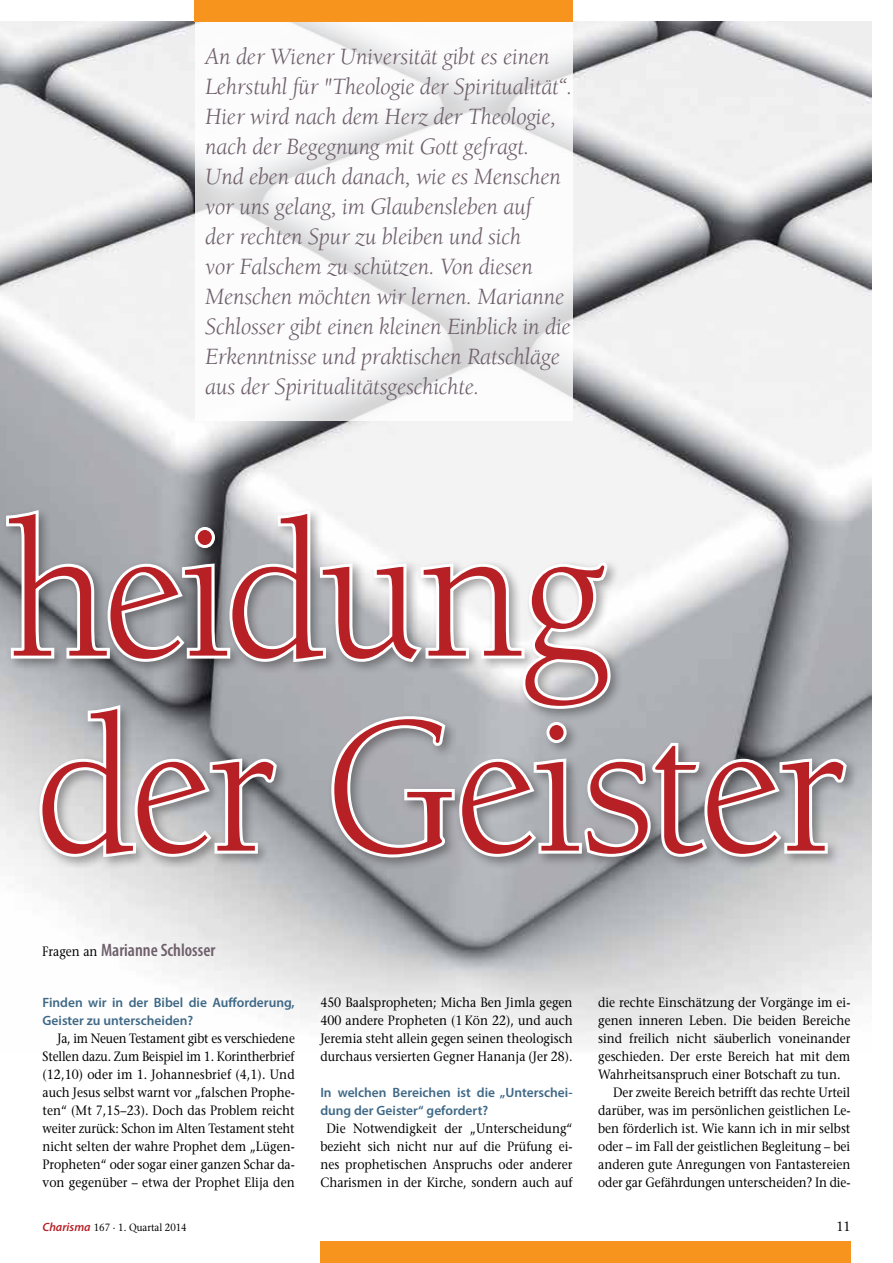
<style>
.page{position:relative;width:893px;height:1263px;background:#fff}
.page>*{position:absolute;margin:0;border:0;box-sizing:border-box;transform-origin:0 0}
.t1{font:201px/195px "Berkeley";letter-spacing:-.025em;color:#b72126;scale:.95 1}
.t2{font:italic 24px/30px "Berkeley";letter-spacing:-.01em;color:#6e5f6b}
.t3{font:600 condensed 18px "Myriad Pro";color:#6e5f6b}
.t4{font:13.5px/18px "Stone Serif";color:#000;text-align:justify;scale:.9 1}
.t5{font:13.5px/18px "Stone Serif";color:#000;text-align:justify;scale:.88 1}
.t6{font:600 13.5px/18px "Myriad Pro";color:#3e6886}
.t7{font:13.5px "Stone Serif";color:#000;scale:.89 1}
.t8{font:10.5px "Stone Serif";color:#000;scale:.9 1}
.s1{font-family:"Stone Serif";font-weight:400;font-stretch:normal;font-size:13.5px;color:#000}
.s2{font-family:"Myriad Pro";font-weight:600;font-style:italic;font-size:12px;color:#b72126}
</style>
<div class="page">
<img style="left:0;top:21px;width:872px;height:1031px">
<svg style="left:196px;top:21px;width:377px;height:400px"></svg>
<div style="left:195px;top:0;width:378px;height:21px;background:#f7941e"></div>
<div style="left:320px;top:1242px;width:530px;height:21px;background:#f7941e"></div>
<div style="left:0;top:506px;width:859px;height:364px;background:#000;opacity:.35"></div>
<svg style="left:3px;top:506px;width:847px;height:354px"></svg>
<p class="t2" style="left:205px;top:43px;width:369px">An der Wiener Universität gibt es einen Lehrstuhl für "Theologie der Spiritualität“.<br>Hier wird nach dem Herz der Theologie, nach der Begegnung mit Gott gefragt.<br>Und eben auch danach, wie es Menschen vor uns gelang, im Glaubensleben auf<br>der rechten Spur zu bleiben und sich<br>vor Falschem zu schützen. Von diesen Menschen möchten wir lernen. Marianne Schlosser gibt einen kleinen Einblick in die Erkenntnisse und praktischen Ratschläge aus der Spiritualitätsgeschichte.</p>
<h1 class="t1" style="left:7px;top:499px;width:884px">heidung der Geister</h1>
<h3 class="t3" style="left:42px;top:939px;width:175px"><span class="s1">Fragen an</span> Marianne Schlosser</h3>
<p class="t6" style="left:43px;top:993px;width:254px">Finden wir in der Bibel die Aufforderung,<br>Geister zu unterscheiden?</p>
<p class="t5" style="left:43px;top:1029px;width:288px;text-indent:15px">Ja, im Neuen Testament gibt es verschiedene Stellen dazu. Zum Beispiel im 1. Korintherbrief (12,10) oder im 1. Johannesbrief (4,1). Und auch Jesus selbst warnt vor „falschen Prophe&shy;ten“ (Mt 7,15–23). Doch das Problem reicht weiter zurück: Schon im Alten Testament steht nicht selten der wahre Prophet dem „Lügen-Propheten“ oder sogar einer ganzen Schar da&shy;von gegenüber – etwa der Prophet Elija den</p>
<p class="t4" style="left:320px;top:993px;width:282px">450 Baalspropheten; Micha Ben Jimla gegen 400 andere Propheten (1 Kön 22), und auch Jeremia steht allein gegen seinen theologisch durchaus versierten Gegner Hananja (Jer 28).</p>
<p class="t6" style="left:320px;top:1083px;width:254px">In welchen Bereichen ist die „Unterschei&shy;dung der Geister“ gefordert?</p>
<p class="t4" style="left:320px;top:1119px;width:282px;text-align:center">Die Notwendigkeit der „Unterscheidung“ bezieht sich nicht nur auf die Prüfung ei&shy;nes prophetischen Anspruchs oder anderer Charismen in der Kirche, sondern auch auf</p>
<p class="t4" style="left:598px;top:993px;width:282px">die rechte Einschätzung der Vorgänge im ei-</p>
<p class="t4" style="left:598px;top:1011px;width:282px">genen inneren Leben. Die beiden Bereiche</p>
<p class="t4" style="left:598px;top:1029px;width:282px">sind freilich nicht säuberlich voneinander</p>
<p class="t4" style="left:598px;top:1047px;width:282px">geschieden. Der erste Bereich hat mit dem</p>
<p class="t4" style="left:598px;top:1065px;width:271px">Wahrheitsanspruch einer Botschaft zu tun.</p>
<p class="t4" style="left:613px;top:1083px;width:265px">Der zweite Bereich betrifft das rechte Urteil</p>
<p class="t4" style="left:598px;top:1101px;width:282px">darüber, was im persönlichen geistlichen Le-</p>
<p class="t4" style="left:598px;top:1119px;width:282px">ben förderlich ist. Wie kann ich in mir selbst</p>
<p class="t4" style="left:598px;top:1137px;width:282px">oder – im Fall der geistlichen Begleitung – bei</p>
<p class="t4" style="left:598px;top:1155px;width:282px">anderen gute Anregungen von Fantastereien</p>
<p class="t7" style="left:598px;top:1174px;width:285px">oder gar Gefährdungen unterscheiden? In die-</p>
<p class="t8" style="left:43px;top:1220px;width:162px"><span class="s2">Charisma</span> 167 · 1. Quartal 2014</p>
<p class="t4" style="left:836px;top:1217px;width:17px">11</p>
</div>
